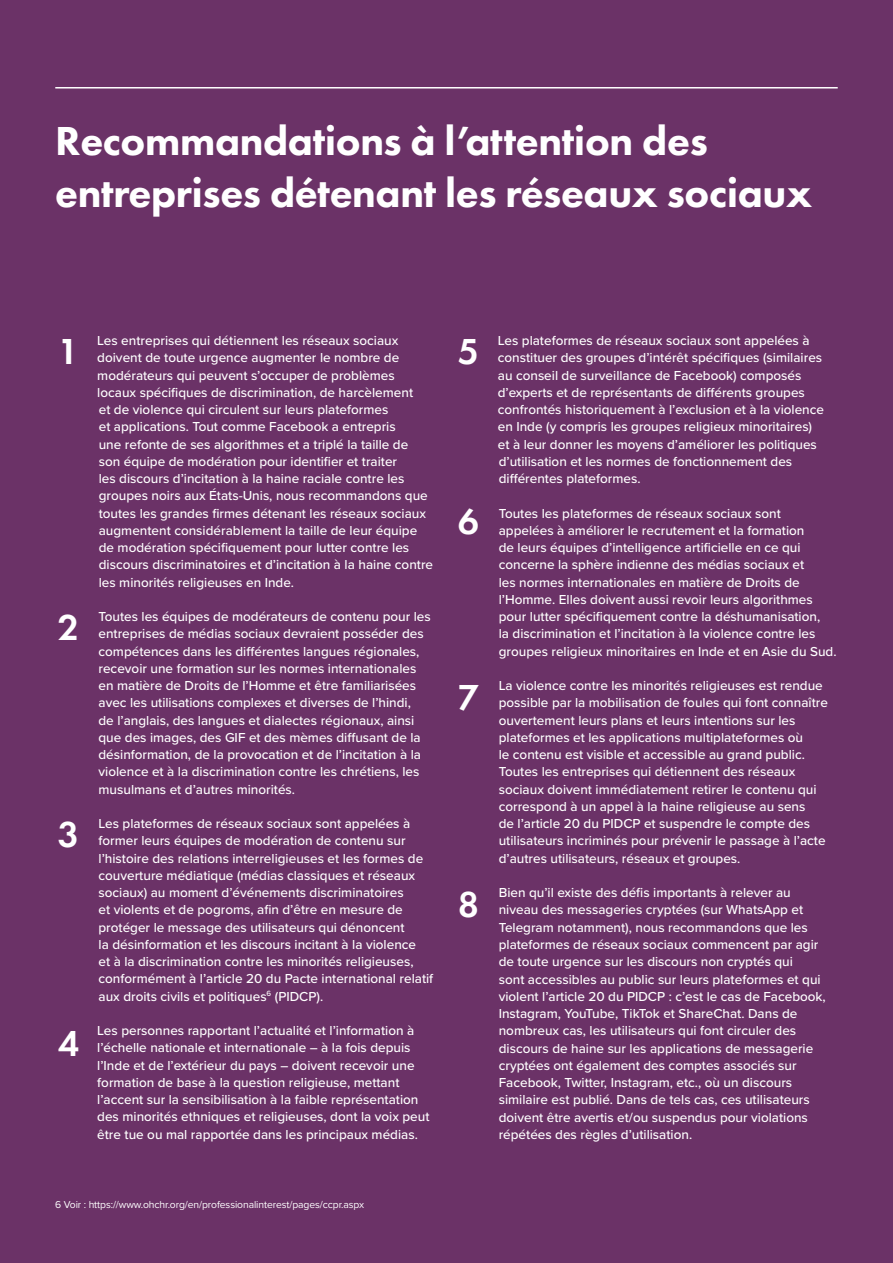
<style>
.page{position:relative;width:893px;height:1263px;background:#6b3267}
.page>*{position:absolute;margin:0;border:0;box-sizing:border-box;transform-origin:0 0}
.t1{font:800 42px/51.8px "Futura PT";letter-spacing:-.01em;color:#fff}
.t2{font:600 37.5px "Futura PT";color:#fff}
.t3{font:500 13.5px/17.2px "Proxima Nova";color:#fff}
.t4{font:10.35px "Proxima Nova";letter-spacing:-.01em;color:#fff}
</style>
<div class="page">
<hr style="left:55px;top:87px;width:783px;height:2px;background:#fff">
<h1 class="t1" style="left:55px;top:115px;width:758px">Recommandations à l’attention des entreprises détenant les réseaux sociaux</h1>
<p class="t3" style="left:97px;top:331px;width:337px">Les entreprises qui détiennent les réseaux sociaux doivent de toute urgence augmenter le nombre de modérateurs qui peuvent s’occuper de problèmes locaux spécifiques de discrimination, de harcèlement<br>et de violence qui circulent sur leurs plateformes<br>et applications. Tout comme Facebook a entrepris<br>une refonte de ses algorithmes et a triplé la taille de<br>son équipe de modération pour identifier et traiter<br>les discours d’incitation à la haine raciale contre les groupes noirs aux États-Unis, nous recommandons que toutes les grandes firmes détenant les réseaux sociaux augmentent considérablement la taille de leur équipe de modération spécifiquement pour lutter contre les discours discriminatoires et d’incitation à la haine contre les minorités religieuses en Inde.</p>
<p class="t3" style="left:99px;top:607px;width:334px">Toutes les équipes de modérateurs de contenu pour les entreprises de médias sociaux devraient posséder des compétences dans les différentes langues régionales, recevoir une formation sur les normes internationales en matière de Droits de l’Homme et être familiarisées avec les utilisations complexes et diverses de l’hindi,<br>de l’anglais, des langues et dialectes régionaux, ainsi que des images, des GIF et des mèmes diffusant de la désinformation, de la provocation et de l’incitation à la violence et à la discrimination contre les chrétiens, les musulmans et d’autres minorités.</p>
<p class="t3" style="left:99px;top:814px;width:336px">Les plateformes de réseaux sociaux sont appelées à former leurs équipes de modération de contenu sur l’histoire des relations interreligieuses et les formes de couverture médiatique (médias classiques et réseaux sociaux) au moment d’événements discriminatoires<br>et violents et de pogroms, afin d’être en mesure de protéger le message des utilisateurs qui dénoncent<br>la désinformation et les discours incitant à la violence<br>et à la discrimination contre les minorités religieuses, conformément à l’article 20 du Pacte international relatif aux droits civils et politiques<sup>6</sup> (PIDCP).</p>
<p class="t3" style="left:97px;top:1021px;width:334px">Les personnes rapportant l’actualité et l’information à l’échelle nationale et internationale – à la fois depuis l’Inde et de l’extérieur du pays – doivent recevoir une formation de base à la question religieuse, mettant l’accent sur la sensibilisation à la faible représentation des minorités ethniques et religieuses, dont la voix peut être tue ou mal rapportée dans les principaux médias.</p>
<h2 class="t2" style="left:58px;top:327px;width:23px">1</h2>
<h2 class="t2" style="left:458px;top:328px;width:23px">5</h2>
<h2 class="t2" style="left:458px;top:498px;width:23px">6</h2>
<h2 class="t2" style="left:58px;top:604px;width:23px">2</h2>
<h2 class="t2" style="left:458px;top:674px;width:23px">7</h2>
<h2 class="t2" style="left:58px;top:811px;width:23px">3</h2>
<h2 class="t2" style="left:458px;top:881px;width:23px">8</h2>
<h2 class="t2" style="left:58px;top:1020px;width:23px">4</h2>
<p class="t3" style="left:498px;top:331px;width:328px">Les plateformes de réseaux sociaux sont appelées à constituer des groupes d’intérêt spécifiques (similaires au conseil de surveillance de Facebook) composés d’experts et de représentants de différents groupes confrontés historiquement à l’exclusion et à la violence en Inde (y compris les groupes religieux minoritaires) et à leur donner les moyens d’améliorer les politiques d’utilisation et les normes de fonctionnement des différentes plateformes.</p>
<p class="t3" style="left:499px;top:504px;width:339px">Toutes les plateformes de réseaux sociaux sont appelées à améliorer le recrutement et la formation<br>de leurs équipes d’intelligence artificielle en ce qui concerne la sphère indienne des médias sociaux et<br>les normes internationales en matière de Droits de l’Homme. Elles doivent aussi revoir leurs algorithmes pour lutter spécifiquement contre la déshumanisation,<br>la discrimination et l’incitation à la violence contre les groupes religieux minoritaires en Inde et en Asie du Sud.</p>
<p class="t3" style="left:499px;top:676px;width:331px">La violence contre les minorités religieuses est rendue possible par la mobilisation de foules qui font connaître ouvertement leurs plans et leurs intentions sur les plateformes et les applications multiplateformes où<br>le contenu est visible et accessible au grand public.<br>Toutes les entreprises qui détiennent des réseaux sociaux doivent immédiatement retirer le contenu qui correspond à un appel à la haine religieuse au sens<br>de l’article 20 du PIDCP et suspendre le compte des utilisateurs incriminés pour prévenir le passage à l’acte d’autres utilisateurs, réseaux et groupes.</p>
<p class="t3" style="left:499px;top:884px;width:329px">Bien qu’il existe des défis importants à relever au niveau des messageries cryptées (sur WhatsApp et Telegram notamment), nous recommandons que les plateformes de réseaux sociaux commencent par agir de toute urgence sur les discours non cryptés qui<br>sont accessibles au public sur leurs plateformes et qui violent l’article 20 du PIDCP : c’est le cas de Facebook, Instagram, YouTube, TikTok et ShareChat. Dans de nombreux cas, les utilisateurs qui font circuler des discours de haine sur les applications de messagerie cryptées ont également des comptes associés sur Facebook, Twitter, Instagram, etc., où un discours similaire est publié. Dans de tels cas, ces utilisateurs doivent être avertis et/ou suspendus pour violations répétées des règles d’utilisation.</p>
<p class="t4" style="left:55px;top:1196px;width:310px">6 Voir : https://www.ohchr.org/en/professionalinterest/pages/ccpr.aspx</p>
</div>
